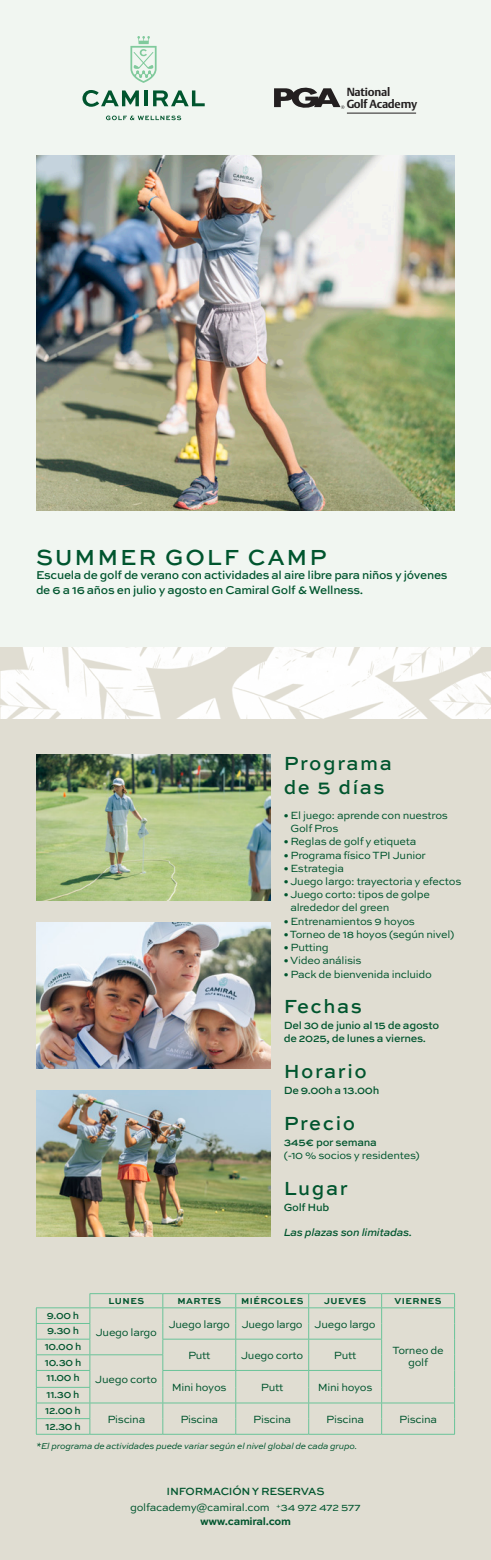
<style>
.page{position:relative;width:491px;height:1560px;background:#fff}
.page>*{position:absolute;margin:0;border:0;box-sizing:border-box;transform-origin:0 0}
.t1{font:500 23px "Sweet Sans Pro";letter-spacing:.08em;color:#00552e}
.t2{font:500 20px "Sweet Sans Pro";letter-spacing:.08em;color:#00552e}
.t3{font:500 12px/14.4px "Sweet Sans Pro";letter-spacing:-.025em;color:#00552e}
.t4{font:700 11.6px/11.7px "DTL Argo T";letter-spacing:-.02em;color:#231f20}
.t5{font:11px/13.2px "Sweet Sans Pro";letter-spacing:-.025em;color:#00552e}
.t6{font:500 11px/13.2px "Sweet Sans Pro";letter-spacing:-.025em;color:#00552e}
.t7{font:italic 500 11px "Sweet Sans Pro";letter-spacing:-.025em;color:#00552e}
.t8{font:500 10.4px "Sweet Sans Pro";letter-spacing:-.025em;color:#00552e}
.t9{font:700 9.1px "Sweet Sans Pro";letter-spacing:.05em;color:#00552e}
.t10{font:italic 9px "Sweet Sans Pro";letter-spacing:-.025em;color:#00552e}
.s1{font-weight:500}
.s2{font-weight:700}
</style>
<div class="page">
<div style="left:0;top:646px;width:490px;height:913px;background:#e0ddd2"></div>
<img style="left:0;top:646px;width:490px;height:72px">
<div style="left:0;top:0;width:490px;height:646px;background:#f1f6f1"></div>
<hr style="left:89px;top:1293px;width:74px;height:1px;background:#6ac399">
<hr style="left:163px;top:1293px;width:72px;height:1px;background:#6ac399">
<hr style="left:235px;top:1293px;width:73px;height:1px;background:#6ac399">
<hr style="left:308px;top:1293px;width:73px;height:1px;background:#6ac399">
<hr style="left:381px;top:1293px;width:73px;height:1px;background:#6ac399">
<hr style="left:36px;top:1307px;width:54px;height:1px;background:#6ac399">
<hr style="left:90px;top:1307px;width:73px;height:1px;background:#6ac399">
<hr style="left:163px;top:1307px;width:72px;height:1px;background:#6ac399">
<hr style="left:235px;top:1307px;width:73px;height:1px;background:#6ac399">
<hr style="left:308px;top:1307px;width:73px;height:1px;background:#6ac399">
<hr style="left:381px;top:1307px;width:73px;height:1px;background:#6ac399">
<hr style="left:36px;top:1322px;width:54px;height:1px;background:#6ac399">
<hr style="left:36px;top:1338px;width:54px;height:1px;background:#6ac399">
<hr style="left:162px;top:1338px;width:73px;height:1px;background:#6ac399">
<hr style="left:235px;top:1338px;width:73px;height:1px;background:#6ac399">
<hr style="left:308px;top:1338px;width:73px;height:1px;background:#6ac399">
<hr style="left:36px;top:1354px;width:54px;height:1px;background:#6ac399">
<hr style="left:90px;top:1354px;width:73px;height:1px;background:#6ac399">
<hr style="left:36px;top:1369px;width:54px;height:1px;background:#6ac399">
<hr style="left:162px;top:1369px;width:73px;height:1px;background:#6ac399">
<hr style="left:235px;top:1369px;width:73px;height:1px;background:#6ac399">
<hr style="left:308px;top:1369px;width:73px;height:1px;background:#6ac399">
<hr style="left:36px;top:1386px;width:54px;height:1px;background:#6ac399">
<hr style="left:36px;top:1402px;width:54px;height:1px;background:#6ac399">
<hr style="left:90px;top:1402px;width:73px;height:1px;background:#6ac399">
<hr style="left:163px;top:1402px;width:72px;height:1px;background:#6ac399">
<hr style="left:235px;top:1402px;width:73px;height:1px;background:#6ac399">
<hr style="left:308px;top:1402px;width:73px;height:1px;background:#6ac399">
<hr style="left:381px;top:1402px;width:73px;height:1px;background:#6ac399">
<svg style="left:162px;top:1293px;width:1px;height:140px"></svg>
<svg style="left:235px;top:1293px;width:1px;height:140px"></svg>
<svg style="left:308px;top:1293px;width:1px;height:140px"></svg>
<svg style="left:381px;top:1293px;width:1px;height:140px"></svg>
<svg style="left:454px;top:1293px;width:1px;height:140px"></svg>
<hr style="left:90px;top:1433px;width:73px;height:1px;background:#6ac399">
<hr style="left:163px;top:1433px;width:72px;height:1px;background:#6ac399">
<hr style="left:235px;top:1433px;width:73px;height:1px;background:#6ac399">
<hr style="left:308px;top:1433px;width:73px;height:1px;background:#6ac399">
<hr style="left:381px;top:1433px;width:73px;height:1px;background:#6ac399">
<hr style="left:36px;top:1418px;width:54px;height:1px;background:#6ac399">
<svg style="left:36px;top:1307px;width:1px;height:126px"></svg>
<svg style="left:89px;top:1293px;width:1px;height:140px"></svg>
<hr style="left:36px;top:1433px;width:54px;height:1px;background:#6ac399">
<img style="left:36px;top:156px;width:418px;height:355px">
<svg style="left:82px;top:90px;width:57px;height:17px"></svg>
<svg style="left:153px;top:90px;width:51px;height:16px"></svg>
<hr style="left:144px;top:90px;width:4px;height:16px;background:#00552e">
<svg style="left:106px;top:116px;width:75px;height:4px"></svg>
<svg style="left:130px;top:36px;width:26px;height:47px"></svg>
<svg style="left:274px;top:87px;width:70px;height:22px"></svg>
<hr style="left:346px;top:113px;width:70px;height:1px;background:#231f20">
<img style="left:36px;top:754px;width:234px;height:146px">
<img style="left:36px;top:1090px;width:234px;height:146px">
<img style="left:36px;top:922px;width:234px;height:146px">
<p class="t4" style="left:346px;top:86px;width:72px">National<br>Golf Academy</p>
<p class="t1" style="left:36px;top:540px;width:292px">SUMMER GOLF CAMP</p>
<p class="t3" style="left:36px;top:567px;width:413px">Escuela de golf de verano con actividades al aire libre para niños y jóvenes de 6 a 16 años en julio y agosto en Camiral Golf &amp; Wellness.</p>
<p class="t2" style="left:283px;top:748px;width:110px">Programa</p>
<p class="t2" style="left:283px;top:772px;width:102px">de 5 días</p>
<p class="t5" style="left:290px;top:808px;width:159px;text-indent:-7px">• El juego: aprende con nuestros<br>Golf Pros</p>
<p class="t5" style="left:283px;top:834px;width:134px">• Reglas de golf y etiqueta</p>
<p class="t5" style="left:283px;top:847px;width:144px">• Programa físico TPI Junior</p>
<p class="t5" style="left:283px;top:861px;width:62px">• Estrategia</p>
<p class="t5" style="left:283px;top:874px;width:179px">• Juego largo: trayectoria y efectos</p>
<p class="t5" style="left:290px;top:887px;width:141px;text-indent:-7px">• Juego corto: tipos de golpe alrededor del green</p>
<p class="t5" style="left:283px;top:913px;width:133px">• Entrenamientos 9 hoyos</p>
<p class="t5" style="left:283px;top:927px;width:172px">• Torneo de 18 hoyos (según nivel)</p>
<p class="t5" style="left:283px;top:940px;width:46px">• Putting</p>
<p class="t5" style="left:283px;top:953px;width:79px">• Video análisis</p>
<p class="t5" style="left:283px;top:966px;width:150px">• Pack de bienvenida incluido</p>
<p class="t2" style="left:283px;top:991px;width:80px">Fechas</p>
<p class="t6" style="left:283px;top:1018px;width:157px">Del 30 de junio al 15 de agosto de 2025, de lunes a viernes.</p>
<p class="t2" style="left:283px;top:1056px;width:85px">Horario</p>
<p class="t6" style="left:283px;top:1083px;width:97px">De 9.00h a 13.00h</p>
<p class="t2" style="left:283px;top:1108px;width:73px">Precio</p>
<p class="t5" style="left:283px;top:1134px;width:137px"><span class="s1">345€ por semana<br></span>(-10 % socios y residentes)</p>
<p class="t2" style="left:283px;top:1173px;width:65px">Lugar</p>
<p class="t6" style="left:283px;top:1199px;width:47px">Golf Hub</p>
<p class="t7" style="left:283px;top:1224px;width:130px">Las plazas son limitadas.</p>
<p class="t9" style="left:109px;top:1293px;width:37px">LUNES</p>
<p class="t9" style="left:177px;top:1293px;width:45px">MARTES</p>
<p class="t9" style="left:241px;top:1293px;width:64px">MIÉRCOLES</p>
<p class="t9" style="left:324px;top:1293px;width:43px">JUEVES</p>
<p class="t9" style="left:394px;top:1293px;width:48px">VIERNES</p>
<p class="t8" style="left:47px;top:1307px;width:34px">9.00 h</p>
<p class="t5" style="left:169px;top:1316px;width:62px">Juego largo</p>
<p class="t5" style="left:241px;top:1316px;width:62px">Juego largo</p>
<p class="t5" style="left:314px;top:1316px;width:62px">Juego largo</p>
<p class="t8" style="left:47px;top:1322px;width:33px">9.30 h</p>
<p class="t8" style="left:45px;top:1338px;width:38px">10.00 h</p>
<p class="t5" style="left:96px;top:1324px;width:62px">Juego largo</p>
<p class="t5" style="left:392px;top:1343px;width:52px;line-height:12px;text-align:center">Torneo de golf</p>
<p class="t5" style="left:188px;top:1348px;width:24px">Putt</p>
<p class="t5" style="left:241px;top:1348px;width:64px">Juego corto</p>
<p class="t5" style="left:334px;top:1348px;width:24px">Putt</p>
<p class="t8" style="left:45px;top:1354px;width:38px">10.30 h</p>
<p class="t8" style="left:46px;top:1369px;width:35px">11.00 h</p>
<p class="t5" style="left:95px;top:1372px;width:64px">Juego corto</p>
<p class="t5" style="left:172px;top:1379px;width:56px">Mini hoyos</p>
<p class="t5" style="left:261px;top:1379px;width:24px">Putt</p>
<p class="t5" style="left:317px;top:1379px;width:56px">Mini hoyos</p>
<p class="t8" style="left:47px;top:1386px;width:34px">11.30 h</p>
<p class="t8" style="left:45px;top:1402px;width:37px">12.00 h</p>
<p class="t5" style="left:107px;top:1411px;width:39px">Piscina</p>
<p class="t5" style="left:180px;top:1411px;width:39px">Piscina</p>
<p class="t5" style="left:253px;top:1411px;width:39px">Piscina</p>
<p class="t5" style="left:326px;top:1411px;width:39px">Piscina</p>
<p class="t5" style="left:399px;top:1411px;width:39px">Piscina</p>
<p class="t8" style="left:45px;top:1418px;width:37px">12.30 h</p>
<p class="t10" style="left:36px;top:1438px;width:322px">*El programa de actividades puede variar según el nivel global de cada grupo.</p>
<p class="t6" style="left:166px;top:1484px;width:159px">INFORMACIÓN Y RESERVAS</p>
<p class="t5" style="left:130px;top:1500px;width:232px;text-align:center">golfacademy@camiral.com <sup>+</sup>34 972 472 577 <span class="s2">www.camiral.com</span></p>
</div>
